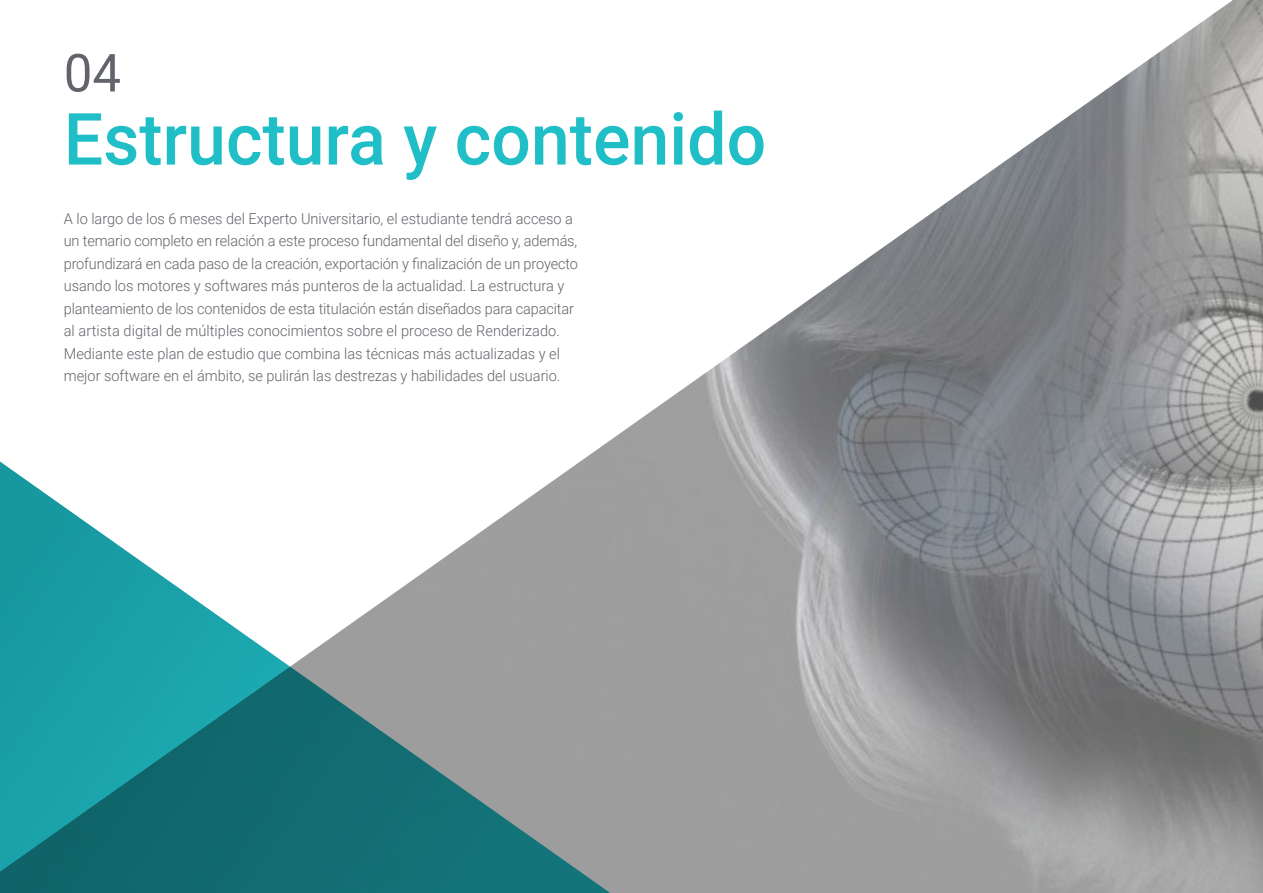
<style>
.page{position:relative;width:1263px;height:893px;background:#fff}
.page>*{position:absolute;margin:0;border:0;box-sizing:border-box;transform-origin:0 0}
.t1{font:500 72px "Roboto";color:#20bec6}
.t2{font:52.5px "Roboto";color:#61646a}
.t3{font:300 15px/22.5px "Roboto";color:#61646a}
</style>
<div class="page">
<img style="left:602px;top:0;width:661px;height:893px">
<svg style="left:0;top:446px;width:640px;height:447px"></svg>
<h2 class="t2" style="left:64px;top:36px;width:59px">04</h2>
<h1 class="t1" style="left:64px;top:89px;width:704px">Estructura y contenido</h1>
<p class="t3" style="left:64px;top:207px;width:516px">A lo largo de los 6 meses del Experto Universitario, el estudiante tendrá acceso a un temario completo en relación a este proceso fundamental del diseño y, además, profundizará en cada paso de la creación, exportación y finalización de un proyecto usando los motores y softwares más punteros de la actualidad. La estructura y planteamiento de los contenidos de esta titulación están diseñados para capacitar al artista digital de múltiples conocimientos sobre el proceso de Renderizado.<br>Mediante este plan de estudio que combina las técnicas más actualizadas y el mejor software en el ámbito, se pulirán las destrezas y habilidades del usuario.</p>
</div>
